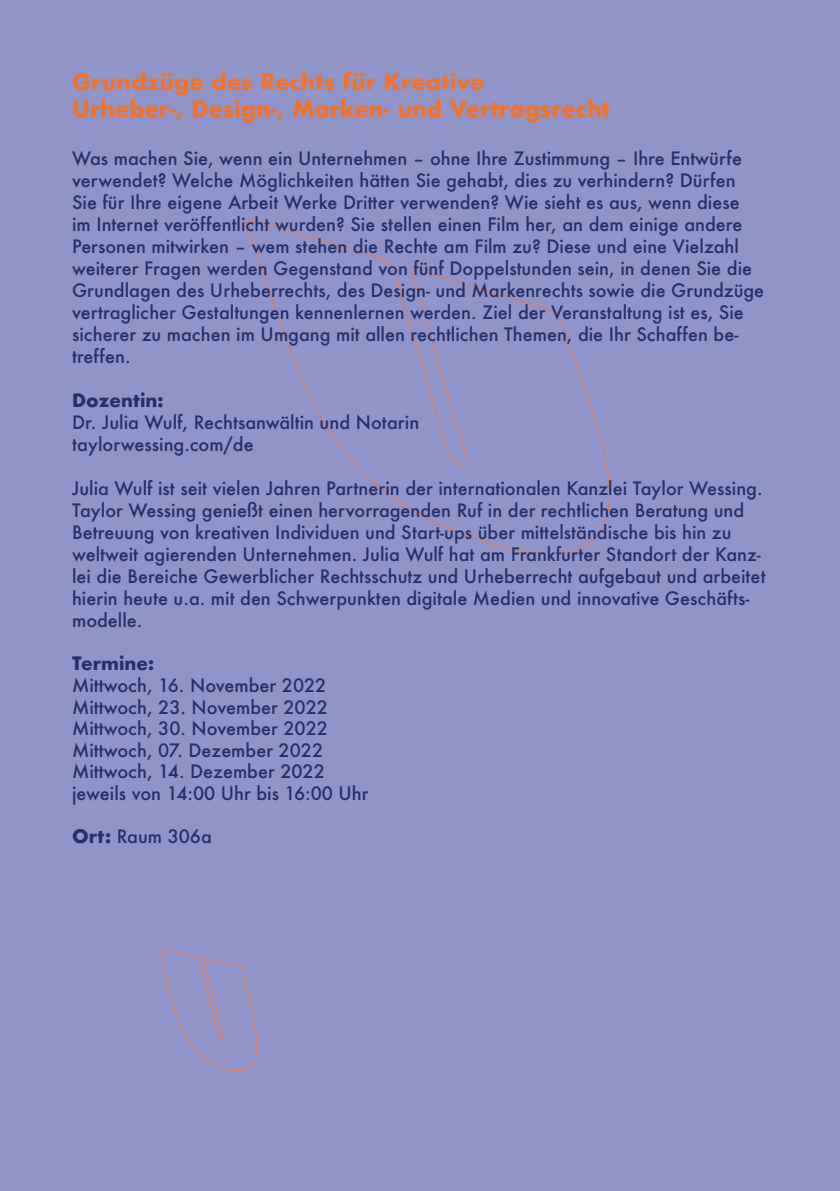
<style>
.page{position:relative;width:840px;height:1191px;background:#fff}
.page>*{position:absolute;margin:0;border:0;box-sizing:border-box;transform-origin:0 0}
.t1{font:700 22px/26.4px "Futura";color:#f3732c}
.t2{font:500 18px/22px "Futura";color:#24306a}
.t3{font:700 18px "Futura";color:#24306a}
.s1{font-weight:700}
</style>
<div class="page">
<div style="left:0;top:0;width:839px;height:1191px;background:#9194c9"></div>
<svg style="left:246px;top:219px;width:364px;height:335px"></svg>
<svg style="left:160px;top:948px;width:98px;height:123px"></svg>
<p class="t1" style="left:72px;top:69px;width:539px">Grundzüge des Rechts für Kreative<br>Urheber-, Design-, Marken- und Vertragsrecht</p>
<p class="t2" style="left:72px;top:147px;width:693px">Was machen Sie, wenn ein Unternehmen – ohne Ihre Zustimmung – Ihre Entwürfe verwendet? Welche Möglichkeiten hätten Sie gehabt, dies zu verhindern? Dürfen Sie für Ihre eigene Arbeit Werke Dritter verwenden? Wie sieht es aus, wenn diese<br>im Internet veröffentlicht wurden? Sie stellen einen Film her, an dem einige andere Personen mitwirken – wem stehen die Rechte am Film zu? Diese und eine Vielzahl weiterer Fragen werden Gegenstand von fünf Doppelstunden sein, in denen Sie die Grundlagen des Urheberrechts, des Design- und Markenrechts sowie die Grundzüge vertraglicher Gestaltungen kennenlernen werden. Ziel der Veranstaltung ist es, Sie sicherer zu machen im Umgang mit allen rechtlichen Themen, die Ihr Schaffen be&shy;treffen.</p>
<p class="t3" style="left:72px;top:387px;width:93px">Dozentin:</p>
<p class="t2" style="left:72px;top:411px;width:348px">Dr. Julia Wulf, Rechtsanwältin und Notarin taylorwessing.com/de</p>
<p class="t2" style="left:72px;top:477px;width:694px">Julia Wulf ist seit vielen Jahren Partnerin der internationalen Kanzlei Taylor Wessing.<br>Taylor Wessing genießt einen hervorragenden Ruf in der rechtlichen Beratung und Betreuung von kreativen Individuen und Start-ups über mittelständische bis hin zu weltweit agierenden Unternehmen. Julia Wulf hat am Frankfurter Standort der Kanz&shy;lei die Bereiche Gewerblicher Rechtsschutz und Urheberrecht aufgebaut und arbeitet hierin heute u.a. mit den Schwerpunkten digitale Medien und innovative Geschäfts&shy;modelle.</p>
<p class="t3" style="left:72px;top:650px;width:84px">Termine:</p>
<p class="t2" style="left:72px;top:674px;width:298px">Mittwoch, 16. November 2022<br>Mittwoch, 23. November 2022<br>Mittwoch, 30. November 2022<br>Mittwoch, 07. Dezember 2022<br>Mittwoch, 14. Dezember 2022 jeweils von 14:00 Uhr bis 16:00 Uhr</p>
<p class="t2" style="left:72px;top:825px;width:141px"><span class="s1">Ort:</span> Raum 306a</p>
</div>
